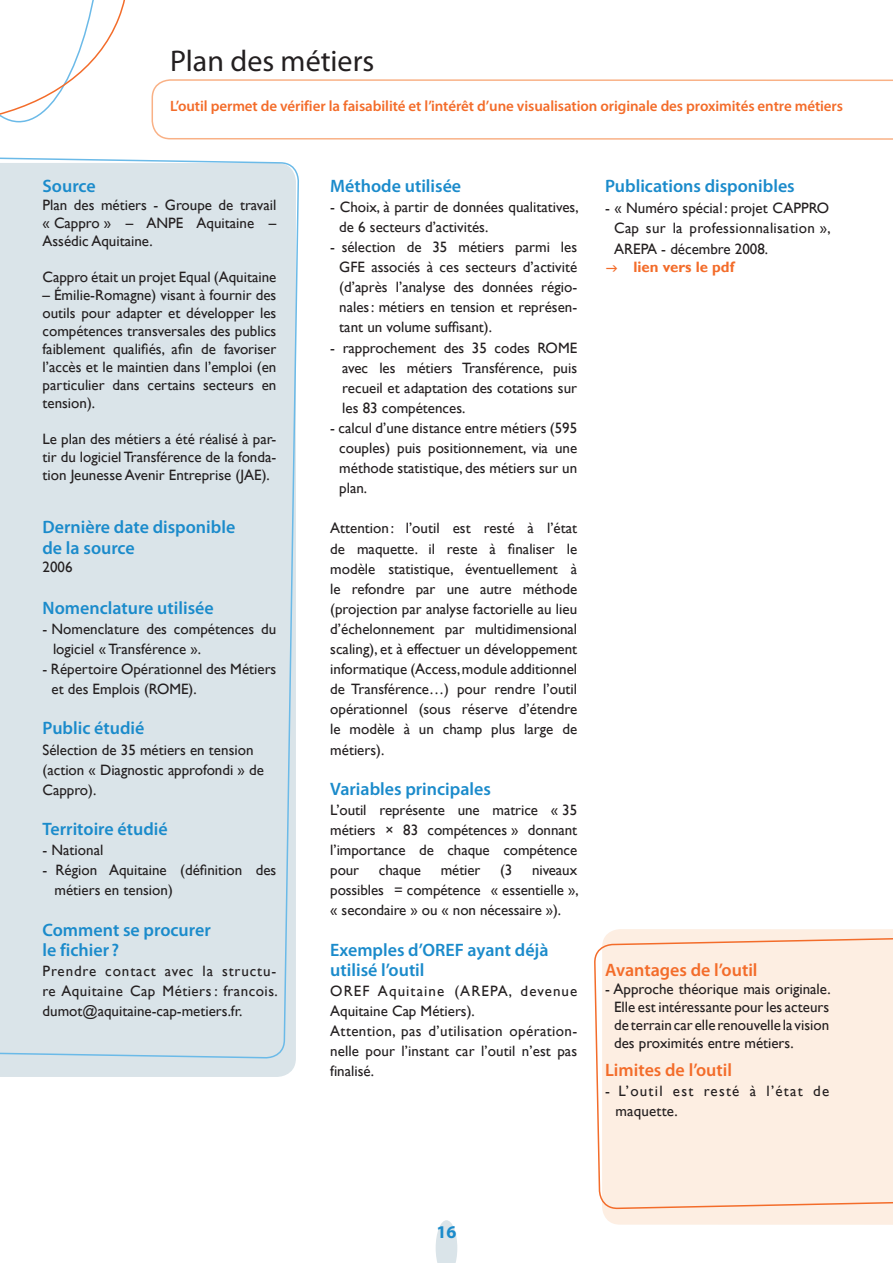
<style>
.page{position:relative;width:893px;height:1263px;background:#fff}
.page>*{position:absolute;margin:0;border:0;box-sizing:border-box;transform-origin:0 0}
.t1{font:30px "Myriad Pro";color:#231f20}
.t2{font:600 18px/20.1px "Myriad Pro";color:#1b8bcb}
.t3{font:600 18px "Myriad Pro";color:#f36c2a}
.t4{font:700 18px "Myriad Pro";color:#1b8bcb}
.t5{font:15px/20.1px "Gill Sans";color:#231f20;text-align:justify}
.t6{font:15px/20.1px "Gill Sans";letter-spacing:.025em;color:#231f20}
.t7{font:600 15px "Myriad Pro";letter-spacing:-.005em;color:#f36c2a}
.t8{font:15px/20.1px "Gill Sans";letter-spacing:.085em;color:#231f20}
.t9{font:700 15px "Gill Sans";color:#f36c2a}
</style>
<div class="page">
<svg style="left:436px;top:1220px;width:21px;height:43px"></svg>
<svg style="left:161px;top:79px;width:732px;height:61px"></svg>
<div style="left:0;top:157px;width:299px;height:920px;background:#dae4e9"></div>
<svg style="left:0;top:0;width:161px;height:138px"></svg>
<div style="left:594px;top:929px;width:299px;height:296px;background:#fdeee2"></div>
<h1 class="t1" style="left:170px;top:43px;width:206px">Plan des métiers</h1>
<p class="t7" style="left:170px;top:97px;width:675px">L’outil permet de vérifier la faisabilité et l’intérêt d’une visualisation originale des proximités entre métiers</p>
<p class="t2" style="left:43px;top:175px;width:55px">Source</p>
<p class="t5" style="left:43px;top:196px;width:235px;line-height:18px">Plan des métiers - Groupe de travail « Cappro » – ANPE Aquitaine – Assédic Aquitaine.</p>
<p class="t5" style="left:43px;top:267px;width:235px">Cappro était un projet Equal (Aquitaine</p>
<p class="t5" style="left:43px;top:286px;width:235px;line-height:18px">– Émilie-Romagne) visant à fournir des outils pour adapter et développer les compétences transversales des publics faiblement qualifiés, afin de favoriser l’accès et le maintien dans l’emploi (en particulier dans certains secteurs en tension).</p>
<p class="t5" style="left:43px;top:430px;width:235px;line-height:18px">Le plan des métiers a été réalisé à par&shy;tir du logiciel Transférence de la fonda&shy;tion Jeunesse Avenir Entreprise (JAE).</p>
<p class="t2" style="left:43px;top:517px;width:194px">Dernière date disponible de la source</p>
<p class="t5" style="left:43px;top:557px;width:31px">2006</p>
<p class="t2" style="left:43px;top:597px;width:173px">Nomenclature utilisée</p>
<p class="t5" style="left:53px;top:619px;width:225px;text-indent:-10px">- Nomenclature des compétences du logiciel « Transférence ».</p>
<p class="t5" style="left:52px;top:659px;width:226px;text-indent:-9px">- Répertoire Opérationnel des Métiers et des Emplois (ROME).</p>
<p class="t2" style="left:43px;top:718px;width:103px">Public étudié</p>
<p class="t5" style="left:43px;top:740px;width:223px;text-align:left">Sélection de 35 métiers en tension (action « Diagnostic approfondi » de<br>Cappro).</p>
<p class="t2" style="left:43px;top:818px;width:127px">Territoire étudié</p>
<p class="t5" style="left:43px;top:840px;width:62px">- National</p>
<p class="t5" style="left:55px;top:860px;width:223px;text-indent:-12px">- Région Aquitaine (définition des métiers en tension)</p>
<p class="t2" style="left:43px;top:919px;width:170px">Comment se procurer le fichier ?</p>
<p class="t5" style="left:43px;top:961px;width:237px">Prendre contact avec la structu&shy;re Aquitaine Cap Métiers : francois. dumot@aquitaine-cap-metiers.fr.</p>
<p class="t2" style="left:330px;top:175px;width:132px">Méthode utilisée</p>
<p class="t5" style="left:339px;top:197px;width:241px;text-indent:-9px">- Choix, à partir de données qualitatives, de 6 secteurs d’activités.</p>
<p class="t5" style="left:339px;top:237px;width:239px;text-indent:-9px">- sélection de 35 métiers parmi les GFE associés à ces secteurs d’activité (d’après l’analyse des données régio&shy;nales: métiers en tension et représen&shy;tant un volume suffisant).</p>
<p class="t5" style="left:342px;top:338px;width:236px;text-indent:-12px">- rapprochement des 35 codes ROME avec les métiers Transférence, puis recueil et adaptation des cotations sur les 83 compétences.</p>
<p class="t5" style="left:339px;top:418px;width:239px;text-indent:-9px">- calcul d’une distance entre métiers (595 couples) puis positionnement, via une méthode statistique, des métiers sur un plan.</p>
<p class="t5" style="left:330px;top:519px;width:248px">Attention : l’outil est resté à l’état de maquette. il reste à finaliser le modèle statistique, éventuellement à le refondre par une autre méthode (projection par analyse factorielle au lieu d’échelonnement par multidimensional scaling), et à effectuer un développement informatique (Access, module additionnel de Transférence…) pour rendre l’outil opérationnel (sous réserve d’étendre le modèle à un champ plus large de métiers).</p>
<p class="t2" style="left:330px;top:778px;width:162px">Variables principales</p>
<p class="t5" style="left:330px;top:800px;width:248px">L’outil représente une matrice « 35 métiers × 83 compétences » donnant l’importance de chaque compétence pour</p>
<p class="t5" style="left:379px;top:860px;width:44px">chaque</p>
<p class="t5" style="left:441px;top:860px;width:41px">métier</p>
<p class="t5" style="left:500px;top:860px;width:14px">(3</p>
<p class="t5" style="left:330px;top:860px;width:250px;text-indent:202px">niveaux possibles = compétence « essentielle », « secondaire » ou « non nécessaire »).</p>
<p class="t2" style="left:330px;top:939px;width:220px">Exemples d’OREF ayant déjà utilisé l’outil</p>
<p class="t6" style="left:330px;top:981px;width:248px">OREF Aquitaine (AREPA, devenue<br>Aquitaine Cap Métiers).<br>Attention, pas d’utilisation opération&shy;nelle pour l’instant car l’outil n’est pas finalisé.</p>
<p class="t2" style="left:605px;top:175px;width:191px">Publications disponibles</p>
<p class="t5" style="left:614px;top:198px;width:218px;text-indent:-9px">- « Numéro spécial : projet CAPPRO Cap sur la professionnalisation », AREPA - décembre 2008.</p>
<p class="t9" style="left:633px;top:258px;width:102px">lien vers le pdf</p>
<p class="t3" style="left:605px;top:958px;width:154px">Avantages de l’outil</p>
<p class="t5" style="left:614px;top:980px;width:218px;line-height:18px;text-indent:-9px">- Approche théorique mais originale.<br>Elle est intéressante pour les acteurs de terrain car elle renouvelle la vision des proximités entre métiers.</p>
<p class="t3" style="left:605px;top:1059px;width:128px">Limites de l’outil</p>
<p class="t8" style="left:616px;top:1081px;width:215px;text-indent:-10px">- L’outil est resté à l’état de maquette.</p>
<p class="t4" style="left:436px;top:1220px;width:21px">16</p>
</div>
